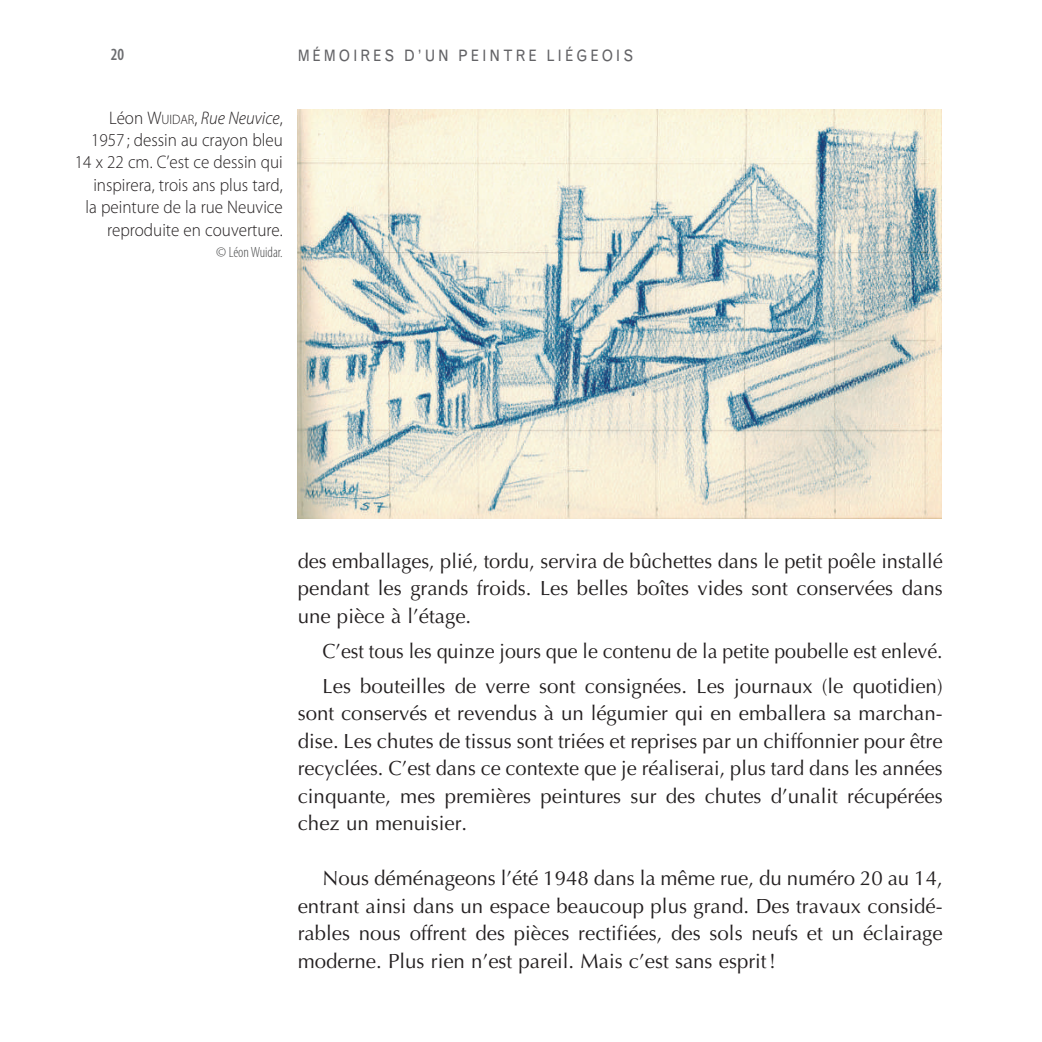
<style>
.page{position:relative;width:1042px;height:1042px;background:#fff}
.page>*{position:absolute;margin:0;border:0;box-sizing:border-box;transform-origin:0 0}
.t1{font:20.47px/27.5px "Optima LT Std";color:#231f20;text-align:justify}
.t2{font:20.47px/35px "Optima LT Std";color:#231f20;scale:.96 1}
.t3{font:300 18.2px/22.4px "Myriad Pro";color:#231f20;text-align:right;scale:.94 1}
.t4{font:600 condensed 17.15px "Myriad Pro";color:#6c6d70;scale:.95 1}
.t5{font:15.75px "Grotesque MT Std";letter-spacing:.2em;color:#636366;scale:.9 1}
.t6{font:300 condensed 14.88px "Myriad Pro";color:#4b4c4d}
.s1{font-style:inherit}
.s2{font-size:13.65px}
.s3{font-style:italic}
</style>
<div class="page">
<img style="left:298px;top:109px;width:644px;height:409px">
<p class="t4" style="left:111px;top:45px;width:15px">20</p>
<p class="t5" style="left:298px;top:46px;width:374px">MÉMOIRES D’UN PEINTRE LIÉGEOIS</p>
<p class="t3" style="left:75px;top:107px;width:223px">Léon <span class="s1">W</span><span class="s2">UIDAR</span>, <span class="s3">Rue Neuvice</span>,<br>1957 ; dessin au crayon bleu<br>14 x 22 cm. C’est ce dessin qui inspirera, trois ans plus tard,<br>la peinture de la rue Neuvice reproduite en couverture.</p>
<p class="t6" style="left:216px;top:245px;width:68px">© Léon Wuidar.</p>
<p class="t1" style="left:298px;top:547px;width:646px">des emballages, plié, tordu, servira de bûchettes dans le petit poêle installé pendant les grands froids. Les belles boîtes vides sont conservées dans une pièce à l’étage.</p>
<p class="t2" style="left:322px;top:634px;width:647px">C’est tous les quinze jours que le contenu de la petite poubelle est enlevé.<br>Les bouteilles de verre sont consignées. Les journaux (le quotidien)</p>
<p class="t1" style="left:298px;top:700px;width:646px">sont conservés et revendus à un légumier qui en emballera sa marchan&shy;dise. Les chutes de tissus sont triées et reprises par un chiffonnier pour être recyclées. C’est dans ce contexte que je réaliserai, plus tard dans les années cinquante, mes premières peintures sur des chutes d’unalit récupérées chez un menuisier.</p>
<p class="t1" style="left:298px;top:865px;width:646px;text-indent:25px">Nous déménageons l’été 1948 dans la même rue, du numéro 20 au 14, entrant ainsi dans un espace beaucoup plus grand. Des travaux considé&shy;rables nous offrent des pièces rectifiées, des sols neufs et un éclairage moderne. Plus rien n’est pareil. Mais c’est sans esprit!</p>
</div>
